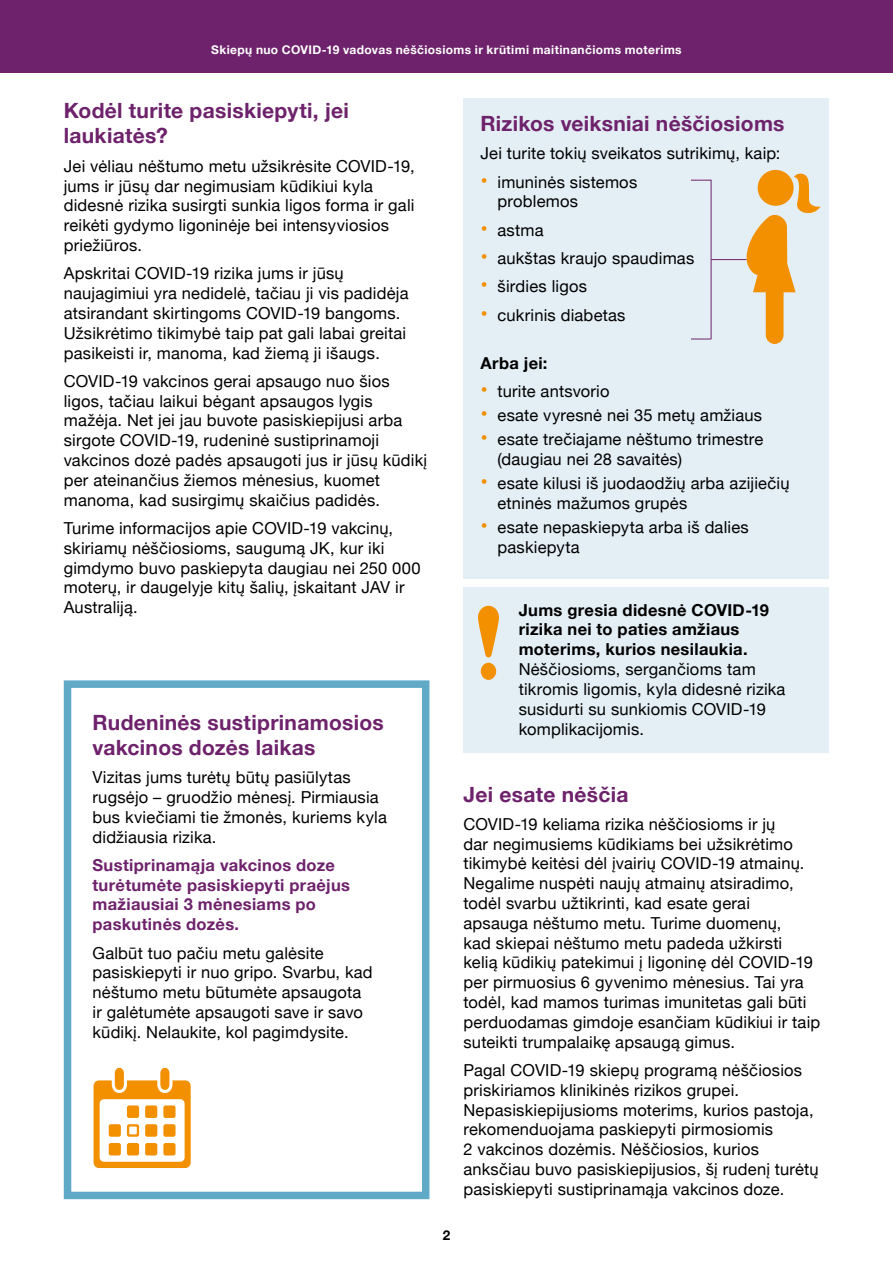
<style>
.page{position:relative;width:893px;height:1263px;background:#fff}
.page>*{position:absolute;margin:0;border:0;box-sizing:border-box;transform-origin:0 0}
.Subdeader{font:700 21px/25.2px "Helvetica Neue";letter-spacing:.015em;color:#6d226b}
.Body{font:16.5px/19.8px "Helvetica Neue";letter-spacing:.015em;color:#000}
.Body-2{font:700 16.5px/19.8px "Helvetica Neue";letter-spacing:.02em;color:#6d226b}
.Body-3{font:700 16.5px "Helvetica Neue";letter-spacing:.02em;color:#000}
.t1{font:700 13.5px "Helvetica Neue";color:#000}
.Body-4{font:700 12px "Helvetica Neue";letter-spacing:.03em;color:#fff}
.s1{font-size:21px;color:#f39000}
.s2{font-weight:700}
</style>
<div class="page">
<div style="left:0;top:0;width:893px;height:72px;background:#6d226b"></div>
<div style="left:463px;top:98px;width:366px;height:480px;background:#e4eef5"></div>
<div style="left:64px;top:680px;width:365px;height:519px;border:8px solid #60aac8"></div>
<svg style="left:94px;top:1068px;width:97px;height:100px"></svg>
<svg style="left:691px;top:180px;width:20px;height:1px"></svg>
<hr style="left:711px;top:259px;width:35px;height:1px;background:#6d226b">
<svg style="left:691px;top:339px;width:20px;height:1px"></svg>
<svg style="left:746px;top:170px;width:75px;height:174px"></svg>
<hr style="left:711px;top:180px;width:1px;height:159px;background:#6d226b">
<div style="left:463px;top:587px;width:366px;height:166px;background:#e4eef5"></div>
<svg style="left:478px;top:606px;width:21px;height:51px"></svg>
<div style="left:481px;top:663px;width:15px;height:17px;background:#f39000;border-radius:50%"></div>
<p class="Body-4" style="left:211px;top:41px;width:472px">Skiepų nuo COVID-19 vadovas nėščiosioms ir krūtimi maitinančioms moterims</p>
<p class="Subdeader" style="left:64px;top:99px;width:287px">Kodėl turite pasiskiepyti, jei laukiatės?</p>
<p class="Body" style="left:64px;top:157px;width:353px">Jei vėliau nėštumo metu užsikrėsite COVID-19, jums ir jūsų dar negimusiam kūdikiui kyla didesnė rizika susirgti sunkia ligos forma ir gali reikėti gydymo ligoninėje bei intensyviosios priežiūros.</p>
<p class="Body" style="left:64px;top:264px;width:346px">Apskritai COVID-19 rizika jums ir jūsų naujagimiui yra nedidelė, tačiau ji vis padidėja atsirandant skirtingoms COVID-19 bangoms.<br>Užsikrėtimo tikimybė taip pat gali labai greitai pasikeisti ir, manoma, kad žiemą ji išaugs.</p>
<p class="Body" style="left:64px;top:372px;width:365px">COVID-19 vakcinos gerai apsaugo nuo šios ligos, tačiau laikui bėgant apsaugos lygis mažėja. Net jei jau buvote pasiskiepijusi arba sirgote COVID-19, rudeninė sustiprinamoji vakcinos dozė padės apsaugoti jus ir jūsų kūdikį per ateinančius žiemos mėnesius, kuomet manoma, kad susirgimų skaičius padidės.</p>
<p class="Body" style="left:64px;top:519px;width:358px">Turime informacijos apie COVID-19 vakcinų, skiriamų nėščiosioms, saugumą JK, kur iki gimdymo buvo paskiepyta daugiau nei 250 000 moterų, ir daugelyje kitų šalių, įskaitant JAV ir Australiją.</p>
<p class="Subdeader" style="left:93px;top:710px;width:293px">Rudeninės sustiprinamosios vakcinos dozės laikas</p>
<p class="Body" style="left:93px;top:768px;width:296px">Vizitas jums turėtų būtų pasiūlytas rugsėjo – gruodžio mėnesį. Pirmiausia bus kviečiami tie žmonės, kuriems kyla didžiausia rizika.</p>
<p class="Body-2" style="left:93px;top:855px;width:259px">Sustiprinamąja vakcinos doze turėtumėte pasiskiepyti praėjus mažiausiai 3 mėnesiams po paskutinės dozės.</p>
<p class="Body" style="left:93px;top:944px;width:282px">Galbūt tuo pačiu metu galėsite pasiskiepyti ir nuo gripo. Svarbu, kad nėštumo metu būtumėte apsaugota ir galėtumėte apsaugoti save ir savo kūdikį. Nelaukite, kol pagimdysite.</p>
<p class="Subdeader" style="left:480px;top:111px;width:306px">Rizikos veiksniai nėščiosioms</p>
<p class="Body" style="left:480px;top:145px;width:302px">Jei turite tokių sveikatos sutrikimų, kaip:</p>
<p class="Body" style="left:497px;top:173px;width:141px;text-indent:-17px"><span class="s1">•</span> imuninės sistemos problemos</p>
<p class="Body" style="left:480px;top:221px;width:65px"><span class="s1">•</span> astma</p>
<p class="Body" style="left:480px;top:249px;width:215px"><span class="s1">•</span> aukštas kraujo spaudimas</p>
<p class="Body" style="left:480px;top:278px;width:108px"><span class="s1">•</span> širdies ligos</p>
<p class="Body" style="left:480px;top:306px;width:147px"><span class="s1">•</span> cukrinis diabetas</p>
<p class="Body-3" style="left:480px;top:350px;width:69px">Arba jei:</p>
<p class="Body" style="left:480px;top:382px;width:131px"><span class="s1">•</span> turite antsvorio</p>
<p class="Body" style="left:480px;top:406px;width:283px"><span class="s1">•</span> esate vyresnė nei 35 metų amžiaus</p>
<p class="Body" style="left:497px;top:430px;width:267px;text-indent:-17px"><span class="s1">•</span> esate trečiajame nėštumo trimestre (daugiau nei 28 savaitės)</p>
<p class="Body" style="left:497px;top:474px;width:293px;text-indent:-17px"><span class="s1">•</span> esate kilusi iš juodaodžių arba azijiečių etninės mažumos grupės</p>
<p class="Body" style="left:497px;top:518px;width:253px;text-indent:-17px"><span class="s1">•</span> esate nepaskiepyta arba iš dalies paskiepyta</p>
<p class="Body" style="left:519px;top:601px;width:268px"><span class="s2">Jums gresia didesnė COVID-19 rizika nei to paties amžiaus moterims, kurios nesilaukia.<br></span>Nėščiosioms, sergančioms tam tikromis ligomis, kyla didesnė rizika susidurti su sunkiomis COVID-19 komplikacijomis.</p>
<p class="t1" style="left:443px;top:1224px;width:9px">2</p>
<p class="Subdeader" style="left:463px;top:782px;width:167px">Jei esate nėščia</p>
<p class="Body" style="left:463px;top:815px;width:358px">COVID-19 keliama rizika nėščiosioms ir jų<br>dar negimusiems kūdikiams bei užsikrėtimo tikimybė keitėsi dėl įvairių COVID-19 atmainų.<br>Negalime nuspėti naujų atmainų atsiradimo, todėl svarbu užtikrinti, kad esate gerai<br>apsauga nėštumo metu. Turime duomenų,<br>kad skiepai nėštumo metu padeda užkirsti kelią kūdikių patekimui į ligoninę dėl COVID-19 per pirmuosius 6 gyvenimo mėnesius. Tai yra todėl, kad mamos turimas imunitetas gali būti perduodamas gimdoje esančiam kūdikiui ir taip suteikti trumpalaikę apsaugą gimus.</p>
<p class="Body" style="left:463px;top:1061px;width:357px">Pagal COVID-19 skiepų programą nėščiosios priskiriamos klinikinės rizikos grupei.<br>Nepasiskiepijusioms moterims, kurios pastoja, rekomenduojama paskiepyti pirmosiomis<br>2 vakcinos dozėmis. Nėščiosios, kurios anksčiau buvo pasiskiepijusios, šį rudenį turėtų pasiskiepyti sustiprinamąja vakcinos doze.</p>
</div>
